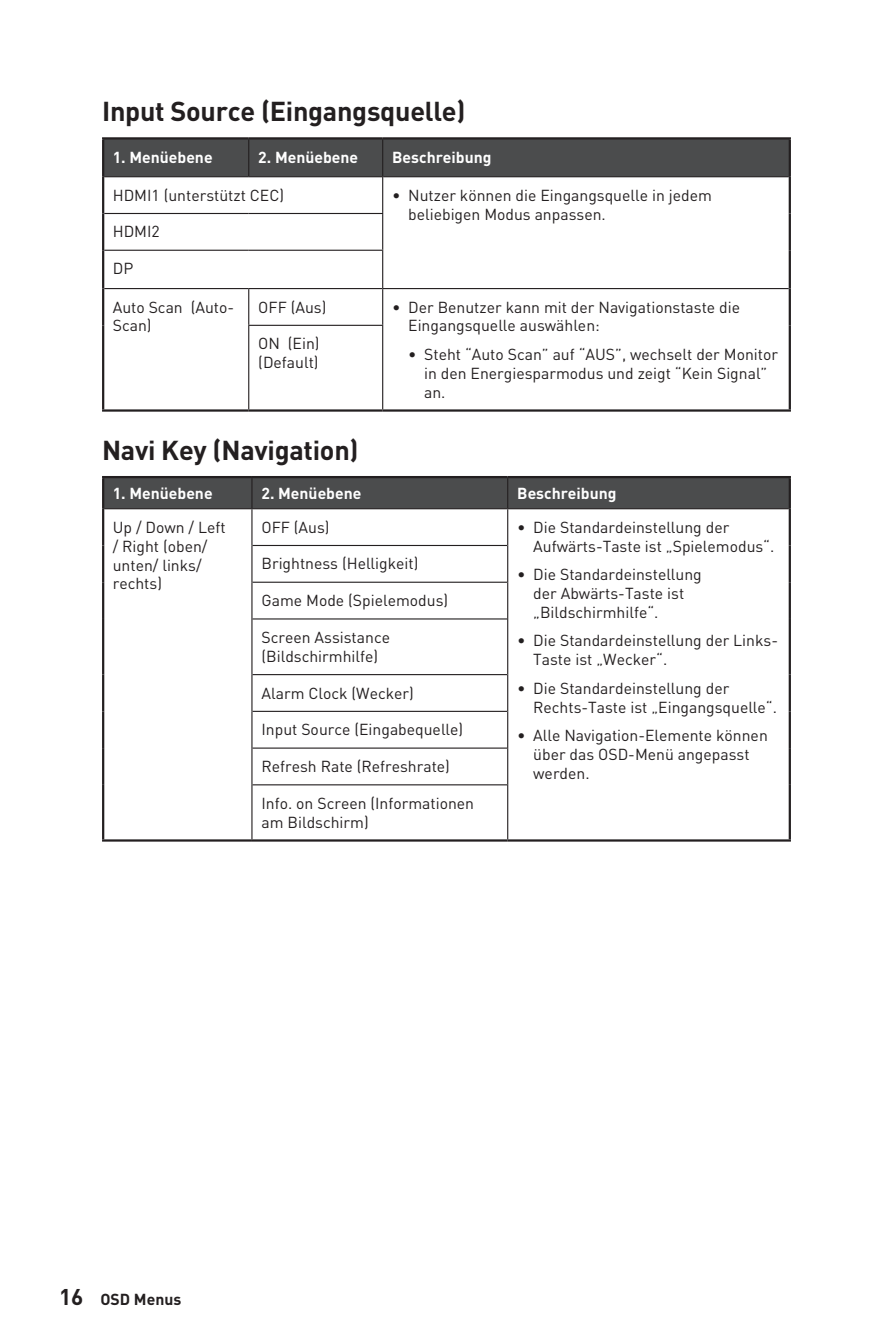
<style>
.page{position:relative;width:893px;height:1340px;background:#fff}
.page>*{position:absolute;margin:0;border:0;box-sizing:border-box;transform-origin:0 0}
.Title_2{font:700 27px "MSI Din Pro Noto CJK";letter-spacing:-.01em;color:#231f20}
.t1{font:15.75px/18.9px "MSI Din Pro Noto CJK";color:#231f20}
.Table_Head{font:700 15.75px "MSI Din Pro Noto CJK";color:#fff}
.t2{font:700 15.75px "MSI Din Pro Noto CJK";color:#231f20}
.s1{font-weight:700}
.s2{font-size:22.5px}
</style>
<div class="page">
<div style="left:104px;top:139px;width:685px;height:37px;background:#4b4c4d"></div>
<hr style="left:104px;top:176px;width:145px;height:1px;background:#231f20">
<hr style="left:249px;top:176px;width:133px;height:1px;background:#231f20">
<hr style="left:383px;top:176px;width:406px;height:1px;background:#231f20">
<hr style="left:248px;top:139px;width:1px;height:37px;background:#231f20">
<hr style="left:382px;top:139px;width:1px;height:38px;background:#231f20">
<hr style="left:102px;top:137px;width:147px;height:2px;background:#231f20">
<hr style="left:102px;top:139px;width:2px;height:38px;background:#231f20">
<hr style="left:249px;top:137px;width:134px;height:2px;background:#231f20">
<hr style="left:383px;top:137px;width:408px;height:2px;background:#231f20">
<hr style="left:789px;top:139px;width:2px;height:38px;background:#231f20">
<hr style="left:102px;top:177px;width:2px;height:36px;background:#231f20">
<hr style="left:789px;top:177px;width:2px;height:36px;background:#231f20">
<hr style="left:789px;top:213px;width:2px;height:37px;background:#231f20">
<hr style="left:789px;top:250px;width:2px;height:38px;background:#231f20">
<hr style="left:102px;top:213px;width:2px;height:37px;background:#231f20">
<hr style="left:102px;top:288px;width:2px;height:37px;background:#231f20">
<hr style="left:102px;top:325px;width:2px;height:84px;background:#231f20">
<hr style="left:102px;top:409px;width:147px;height:2px;background:#231f20">
<hr style="left:789px;top:288px;width:2px;height:37px;background:#231f20">
<hr style="left:789px;top:325px;width:2px;height:84px;background:#231f20">
<hr style="left:383px;top:409px;width:408px;height:2px;background:#231f20">
<hr style="left:249px;top:409px;width:134px;height:2px;background:#231f20">
<hr style="left:102px;top:250px;width:2px;height:38px;background:#231f20">
<hr style="left:382px;top:177px;width:1px;height:36px;background:#231f20">
<hr style="left:104px;top:213px;width:145px;height:1px;background:#231f20">
<hr style="left:249px;top:213px;width:134px;height:1px;background:#231f20">
<hr style="left:382px;top:214px;width:1px;height:36px;background:#231f20">
<hr style="left:104px;top:250px;width:145px;height:1px;background:#231f20">
<hr style="left:249px;top:250px;width:134px;height:1px;background:#231f20">
<hr style="left:382px;top:251px;width:1px;height:37px;background:#231f20">
<hr style="left:104px;top:288px;width:145px;height:1px;background:#231f20">
<hr style="left:249px;top:288px;width:134px;height:1px;background:#231f20">
<hr style="left:248px;top:289px;width:1px;height:36px;background:#231f20">
<hr style="left:383px;top:288px;width:406px;height:1px;background:#231f20">
<hr style="left:382px;top:289px;width:1px;height:36px;background:#231f20">
<hr style="left:248px;top:325px;width:135px;height:1px;background:#231f20">
<hr style="left:248px;top:326px;width:1px;height:83px;background:#231f20">
<hr style="left:382px;top:326px;width:1px;height:83px;background:#231f20">
<div style="left:104px;top:478px;width:685px;height:30px;background:#4b4c4d"></div>
<hr style="left:102px;top:476px;width:150px;height:2px;background:#231f20">
<hr style="left:102px;top:478px;width:2px;height:31px;background:#231f20">
<hr style="left:252px;top:476px;width:256px;height:2px;background:#231f20">
<hr style="left:508px;top:476px;width:283px;height:2px;background:#231f20">
<hr style="left:789px;top:478px;width:2px;height:31px;background:#231f20">
<hr style="left:102px;top:509px;width:2px;height:36px;background:#231f20">
<hr style="left:102px;top:545px;width:2px;height:37px;background:#231f20">
<hr style="left:102px;top:582px;width:2px;height:37px;background:#231f20">
<hr style="left:102px;top:619px;width:2px;height:55px;background:#231f20">
<hr style="left:102px;top:674px;width:2px;height:37px;background:#231f20">
<hr style="left:102px;top:711px;width:2px;height:37px;background:#231f20">
<hr style="left:102px;top:748px;width:2px;height:36px;background:#231f20">
<hr style="left:102px;top:784px;width:2px;height:55px;background:#231f20">
<hr style="left:102px;top:839px;width:150px;height:2px;background:#231f20">
<hr style="left:251px;top:478px;width:1px;height:30px;background:#231f20">
<hr style="left:507px;top:478px;width:1px;height:30px;background:#231f20">
<hr style="left:251px;top:509px;width:1px;height:36px;background:#231f20">
<hr style="left:507px;top:509px;width:1px;height:36px;background:#231f20">
<hr style="left:251px;top:545px;width:1px;height:37px;background:#231f20">
<hr style="left:507px;top:545px;width:1px;height:37px;background:#231f20">
<hr style="left:251px;top:582px;width:1px;height:37px;background:#231f20">
<hr style="left:507px;top:582px;width:1px;height:37px;background:#231f20">
<hr style="left:251px;top:619px;width:1px;height:55px;background:#231f20">
<hr style="left:507px;top:619px;width:1px;height:55px;background:#231f20">
<hr style="left:251px;top:674px;width:1px;height:37px;background:#231f20">
<hr style="left:507px;top:674px;width:1px;height:37px;background:#231f20">
<hr style="left:251px;top:711px;width:1px;height:37px;background:#231f20">
<hr style="left:507px;top:711px;width:1px;height:37px;background:#231f20">
<hr style="left:251px;top:748px;width:1px;height:36px;background:#231f20">
<hr style="left:507px;top:748px;width:1px;height:36px;background:#231f20">
<hr style="left:104px;top:508px;width:148px;height:1px;background:#231f20">
<hr style="left:252px;top:508px;width:256px;height:1px;background:#231f20">
<hr style="left:508px;top:508px;width:281px;height:1px;background:#231f20">
<hr style="left:252px;top:545px;width:255px;height:1px;background:#231f20">
<hr style="left:252px;top:581px;width:255px;height:2px;background:#231f20">
<hr style="left:252px;top:618px;width:255px;height:1px;background:#231f20">
<hr style="left:252px;top:674px;width:255px;height:1px;background:#231f20">
<hr style="left:252px;top:710px;width:255px;height:2px;background:#231f20">
<hr style="left:252px;top:747px;width:255px;height:1px;background:#231f20">
<hr style="left:789px;top:509px;width:2px;height:36px;background:#231f20">
<hr style="left:789px;top:545px;width:2px;height:37px;background:#231f20">
<hr style="left:789px;top:582px;width:2px;height:37px;background:#231f20">
<hr style="left:789px;top:619px;width:2px;height:55px;background:#231f20">
<hr style="left:789px;top:674px;width:2px;height:37px;background:#231f20">
<hr style="left:789px;top:711px;width:2px;height:37px;background:#231f20">
<hr style="left:789px;top:748px;width:2px;height:36px;background:#231f20">
<hr style="left:789px;top:784px;width:2px;height:55px;background:#231f20">
<hr style="left:508px;top:839px;width:283px;height:2px;background:#231f20">
<hr style="left:252px;top:784px;width:255px;height:1px;background:#231f20">
<hr style="left:251px;top:784px;width:1px;height:55px;background:#231f20">
<hr style="left:507px;top:784px;width:1px;height:55px;background:#231f20">
<hr style="left:252px;top:839px;width:256px;height:2px;background:#231f20">
<p class="Title_2" style="left:102px;top:96px;width:365px">Input Source (Eingangsquelle)</p>
<p class="Table_Head" style="left:113px;top:148px;width:101px">1. Menüebene</p>
<p class="Table_Head" style="left:258px;top:148px;width:101px">2. Menüebene</p>
<p class="Table_Head" style="left:392px;top:148px;width:101px">Beschreibung</p>
<p class="t1" style="left:113px;top:186px;width:173px">HDMI1 (unterstützt CEC)</p>
<p class="t1" style="left:408px;top:186px;width:305px;text-indent:-16px"><span class="s1">∙</span> Nutzer können die Eingangsquelle in jedem beliebigen Modus anpassen.</p>
<p class="t1" style="left:113px;top:222px;width:49px">HDMI2</p>
<p class="t1" style="left:113px;top:259px;width:22px">DP</p>
<p class="t1" style="left:113px;top:298px;width:123px">Auto Scan (Auto-<br>Scan)</p>
<p class="t1" style="left:258px;top:298px;width:70px">OFF (Aus)</p>
<p class="t1" style="left:408px;top:298px;width:333px;text-indent:-16px"><span class="s1">∙</span> Der Benutzer kann mit der Navigationstaste die<br>Eingangsquelle auswählen:</p>
<p class="t1" style="left:424px;top:345px;width:355px;text-indent:-16px">• Steht “Auto Scan” auf “AUS”, wechselt der Monitor in den Energiesparmodus und zeigt “Kein Signal” an.</p>
<p class="t1" style="left:258px;top:334px;width:63px">ON (Ein) (Default)</p>
<p class="Title_2" style="left:102px;top:435px;width:258px">Navi Key (Navigation)</p>
<p class="Table_Head" style="left:113px;top:484px;width:101px">1. Menüebene</p>
<p class="Table_Head" style="left:261px;top:484px;width:101px">2. Menüebene</p>
<p class="Table_Head" style="left:517px;top:484px;width:101px">Beschreibung</p>
<p class="t1" style="left:113px;top:518px;width:114px">Up / Down / Left / Right (oben/ unten/ links/ rechts)</p>
<p class="t1" style="left:261px;top:518px;width:70px">OFF (Aus)</p>
<p class="t1" style="left:533px;top:518px;width:243px;text-indent:-16px"><span class="s1">∙</span> Die Standardeinstellung der<br>Aufwärts-Taste ist „Spielemodus“.</p>
<p class="t1" style="left:261px;top:554px;width:158px">Brightness (Helligkeit)</p>
<p class="t1" style="left:261px;top:591px;width:188px">Game Mode (Spielemodus)</p>
<p class="t1" style="left:261px;top:628px;width:130px">Screen Assistance (Bildschirmhilfe)</p>
<p class="t1" style="left:261px;top:683px;width:154px">Alarm Clock (Wecker)</p>
<p class="t1" style="left:261px;top:720px;width:203px">Input Source (Eingabequelle)</p>
<p class="t1" style="left:261px;top:757px;width:190px">Refresh Rate (Refreshrate)</p>
<p class="t1" style="left:261px;top:794px;width:214px">Info. on Screen (Informationen am Bildschirm)</p>
<p class="t1" style="left:533px;top:565px;width:170px;text-indent:-16px"><span class="s1">∙</span> Die Standardeinstellung der Abwärts-Taste ist „Bildschirmhilfe“.</p>
<p class="t1" style="left:533px;top:631px;width:246px;text-indent:-16px"><span class="s1">∙</span> Die Standardeinstellung der Links-<br>Taste ist „Wecker“.</p>
<p class="t1" style="left:533px;top:679px;width:245px;text-indent:-16px"><span class="s1">∙</span> Die Standardeinstellung der<br>Rechts-Taste ist „Eingangsquelle“.</p>
<p class="t1" style="left:533px;top:726px;width:236px;text-indent:-16px"><span class="s1">∙</span> Alle Navigation-Elemente können über das OSD-Menü angepasst werden.</p>
<p class="t2" style="left:59px;top:1289px;width:124px"><span class="s2">16</span> OSD Menus</p>
</div>
